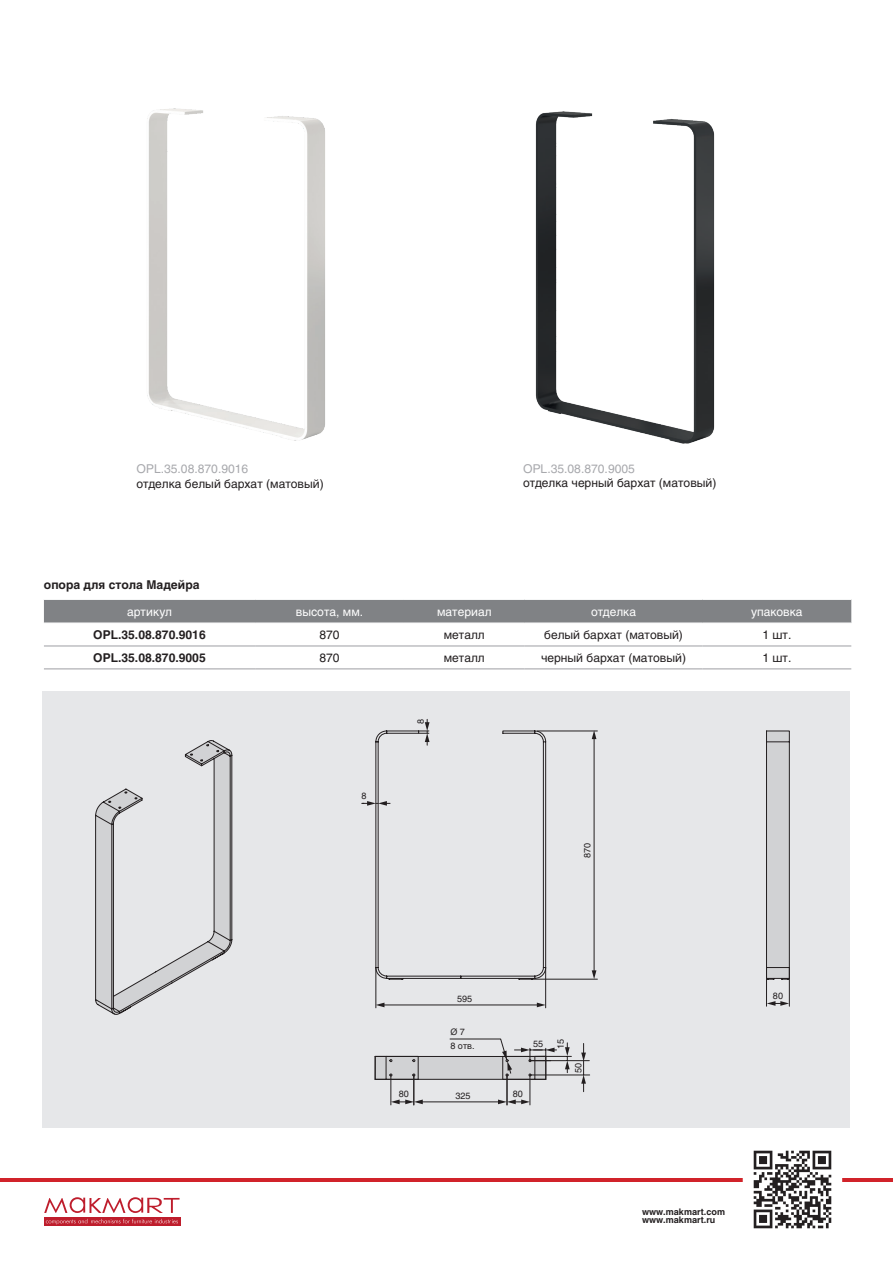
<style>
.page{position:relative;width:893px;height:1263px;background:#fff}
.page>*{position:absolute;margin:0;border:0;box-sizing:border-box;transform-origin:0 0}
.t1{font:12px "Helios";color:#231f20}
.артикулы{font:700 12px "Helios";color:#231f20}
.t2{font:12px "Helios";color:#fff}
.articul{font:12px "Helios";color:#a8a9ad}
.t3{font:700 9px/8.6px "Helios";color:#231f20}
.схемы{font:9px "Helios";color:#231f20}
.схемы-2{font:9px "Arial";color:#231f20}
.s1{font-family:"Helios"}
</style>
<div class="page">
<hr style="left:0;top:1178px;width:893px;height:3px;background:#d1232a">
<img style="left:746px;top:1150px;width:93px;height:79px">
<div style="left:44px;top:1217px;width:136px;height:9px;background:#be1d2c"></div>
<svg style="left:46px;top:1219px;width:132px;height:5px"></svg>
<svg style="left:44px;top:1197px;width:136px;height:16px"></svg>
<img style="left:147px;top:108px;width:178px;height:333px">
<img style="left:535px;top:111px;width:180px;height:333px">
<div style="left:43px;top:692px;width:807px;height:436px;background:#e6e7e9"></div>
<svg style="left:581px;top:1061px;width:5px;height:31px"></svg>
<hr style="left:530px;top:1074px;width:60px;height:1px;background:#231f20">
<svg style="left:565px;top:1061px;width:5px;height:12px"></svg>
<svg style="left:374px;top:1061px;width:182px;height:44px"></svg>
<svg style="left:95px;top:730px;width:695px;height:331px"></svg>
<svg style="left:419px;top:719px;width:10px;height:26px"></svg>
<svg style="left:362px;top:801px;width:28px;height:5px"></svg>
<hr style="left:594px;top:737px;width:1px;height:235px;background:#231f20">
<svg style="left:592px;top:970px;width:4px;height:9px"></svg>
<svg style="left:592px;top:731px;width:4px;height:8px"></svg>
<hr style="left:537px;top:730px;width:60px;height:1px;background:#231f20">
<hr style="left:532px;top:979px;width:65px;height:1px;background:#231f20">
<hr style="left:383px;top:1004px;width:155px;height:1px;background:#231f20">
<svg style="left:376px;top:1002px;width:8px;height:5px"></svg>
<svg style="left:537px;top:1002px;width:8px;height:5px"></svg>
<hr style="left:375px;top:967px;width:1px;height:41px;background:#231f20">
<hr style="left:545px;top:967px;width:1px;height:41px;background:#231f20">
<svg style="left:767px;top:1001px;width:22px;height:5px"></svg>
<hr style="left:789px;top:967px;width:1px;height:39px;background:#231f20">
<hr style="left:766px;top:967px;width:1px;height:39px;background:#231f20">
<div style="left:44px;top:600px;width:807px;height:22px;background:#808285"></div>
<hr style="left:44px;top:645px;width:211px;height:1px;background:#a8a9ad">
<hr style="left:255px;top:645px;width:149px;height:1px;background:#a8a9ad">
<hr style="left:404px;top:645px;width:121px;height:1px;background:#a8a9ad">
<hr style="left:525px;top:645px;width:177px;height:1px;background:#a8a9ad">
<hr style="left:702px;top:645px;width:149px;height:1px;background:#a8a9ad">
<hr style="left:44px;top:668px;width:211px;height:1px;background:#a8a9ad">
<hr style="left:255px;top:668px;width:149px;height:1px;background:#a8a9ad">
<hr style="left:404px;top:668px;width:121px;height:1px;background:#a8a9ad">
<hr style="left:525px;top:668px;width:177px;height:1px;background:#a8a9ad">
<hr style="left:702px;top:668px;width:149px;height:1px;background:#a8a9ad">
<p class="articul" style="left:137px;top:462px;width:113px">OPL.35.08.870.9016</p>
<p class="t1" style="left:137px;top:476px;width:189px">отделка белый бархат (матовый)</p>
<p class="артикулы" style="left:44px;top:578px;width:157px">опора для стола Мадейра</p>
<p class="articul" style="left:523px;top:461px;width:113px">OPL.35.08.870.9005</p>
<p class="t1" style="left:523px;top:476px;width:195px">отделка черный бархат (матовый)</p>
<p class="t2" style="left:127px;top:604px;width:46px">артикул</p>
<p class="t2" style="left:296px;top:604px;width:69px">высота, мм.</p>
<p class="t2" style="left:437px;top:604px;width:56px">материал</p>
<p class="t2" style="left:591px;top:604px;width:47px">отделка</p>
<p class="t2" style="left:751px;top:604px;width:53px">упаковка</p>
<p class="артикулы" style="left:93px;top:628px;width:114px">OPL.35.08.870.9016</p>
<p class="t1" style="left:319px;top:628px;width:22px">870</p>
<p class="t1" style="left:444px;top:628px;width:42px">металл</p>
<p class="t1" style="left:544px;top:628px;width:140px">белый бархат (матовый)</p>
<p class="t1" style="left:762px;top:628px;width:31px">1 шт.</p>
<p class="артикулы" style="left:93px;top:651px;width:114px">OPL.35.08.870.9005</p>
<p class="t1" style="left:319px;top:651px;width:22px">870</p>
<p class="t1" style="left:444px;top:651px;width:42px">металл</p>
<p class="t1" style="left:541px;top:651px;width:146px">черный бархат (матовый)</p>
<p class="t1" style="left:762px;top:651px;width:31px">1 шт.</p>
<p class="схемы" style="left:361px;top:790px;width:7px">8</p>
<p class="схемы" style="left:415px;top:724px;width:7px;rotate:-90deg">8</p>
<p class="схемы" style="left:582px;top:858px;width:17px;rotate:-90deg">870</p>
<p class="схемы" style="left:457px;top:993px;width:17px">595</p>
<p class="схемы-2" style="left:450px;top:1025px;width:16px">Ø <span class="s1">7</span></p>
<p class="схемы" style="left:450px;top:1040px;width:26px">8 отв.</p>
<p class="схемы" style="left:533px;top:1038px;width:12px">55</p>
<p class="схемы" style="left:555px;top:1049px;width:12px;rotate:-90deg">15</p>
<p class="схемы" style="left:399px;top:1089px;width:12px">80</p>
<p class="схемы" style="left:456px;top:1090px;width:17px">325</p>
<p class="схемы" style="left:513px;top:1089px;width:12px">80</p>
<p class="схемы" style="left:573px;top:1073px;width:12px;rotate:-90deg">50</p>
<p class="схемы" style="left:773px;top:990px;width:12px">80</p>
<p class="t3" style="left:642px;top:1207px;width:84px">www.makmart.com www.makmart.ru</p>
</div>
